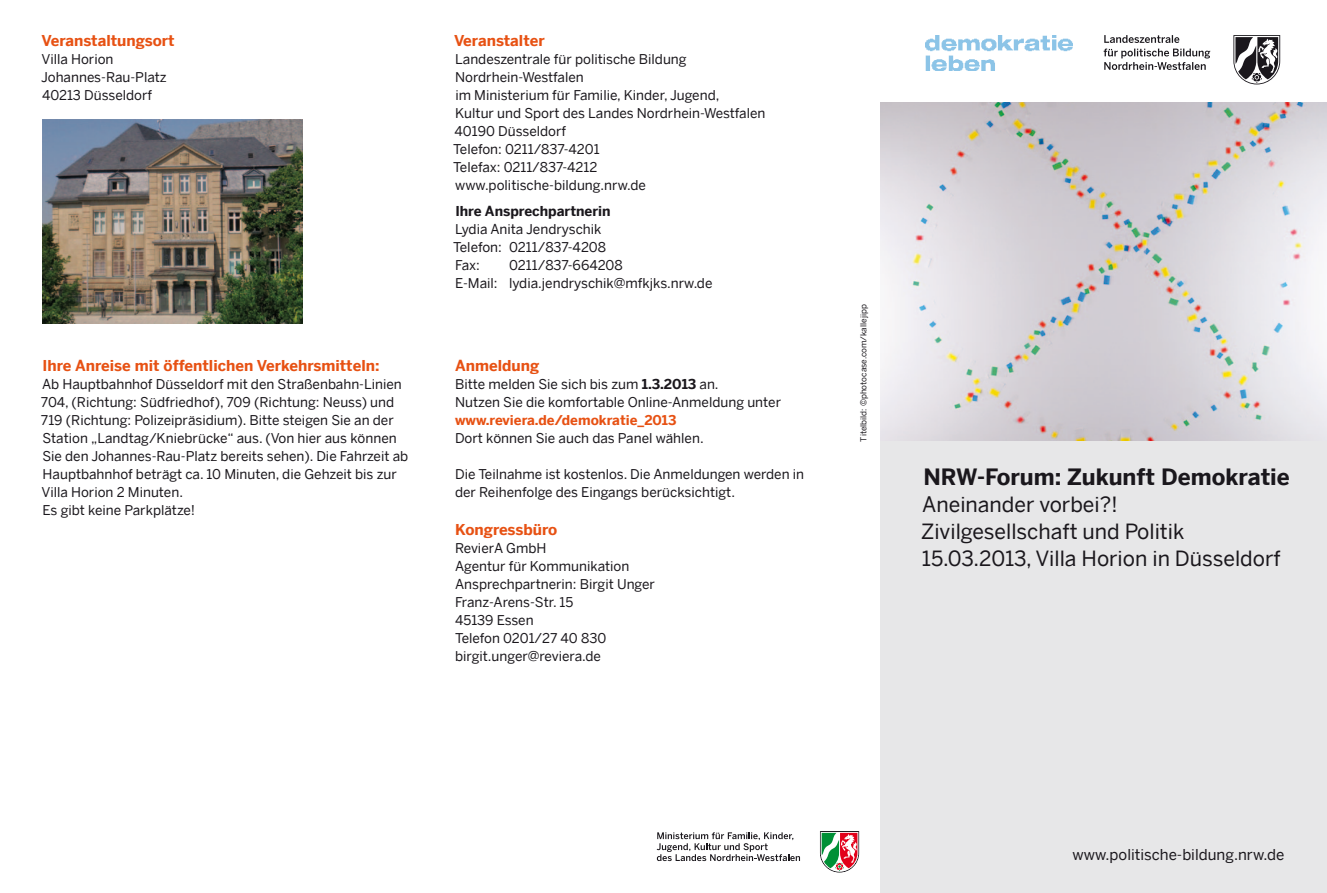
<style>
.page{position:relative;width:1327px;height:893px;background:#fff}
.page>*{position:absolute;margin:0;border:0;box-sizing:border-box;transform-origin:0 0}
.t1{font:700 22.5px "Benton Sans";color:#1a171c}
.t2{font:21px/27px "Benton Sans";color:#1a171c}
.t3{font:700 15px "Benton Sans";color:#e75113}
.t4{font:15px "Benton Sans";color:#1a171c}
.t5{font:700 13.65px "Benton Sans";color:#1a171c}
.t6{font:13.5px/18px "Benton Sans";color:#1a171c}
.t7{font:700 13.5px "Benton Sans";color:#e75113}
.t8{font:8.25px "Benton Sans";color:#1a171c}
.s1{font-weight:700;font-size:13.65px}
</style>
<div class="page">
<img style="left:880px;top:102px;width:447px;height:339px">
<div style="left:880px;top:441px;width:447px;height:452px;background:#e7e7e8"></div>
<svg style="left:1233px;top:35px;width:47px;height:49px"></svg>
<svg style="left:1104px;top:35px;width:75px;height:8px"></svg>
<svg style="left:1103px;top:49px;width:107px;height:21px"></svg>
<img style="left:925px;top:35px;width:147px;height:35px">
<svg style="left:656px;top:832px;width:144px;height:29px"></svg>
<svg style="left:820px;top:831px;width:39px;height:41px"></svg>
<img style="left:43px;top:119px;width:260px;height:204px">
<p class="t3" style="left:42px;top:31px;width:134px">Veranstaltungsort</p>
<p class="t6" style="left:41px;top:50px;width:127px">Villa Horion<br>Johannes-Rau-Platz<br>40213 Düsseldorf</p>
<p class="t3" style="left:43px;top:357px;width:338px">Ihre Anreise mit öffentlichen Verkehrsmitteln:</p>
<p class="t6" style="left:41px;top:375px;width:369px">Ab Hauptbahnhof Düsseldorf mit den Straßenbahn-Linien 704, (Richtung: Südfriedhof), 709 (Richtung: Neuss) und 719 (Richtung: Polizeipräsidium). Bitte steigen Sie an der Station „Landtag/Kniebrücke“ aus. (Von hier aus können Sie den Johannes-Rau-Platz bereits sehen). Die Fahrzeit ab Hauptbahnhof beträgt ca. 10 Minuten, die Gehzeit bis zur Villa Horion 2 Minuten.<br>Es gibt keine Parkplätze!</p>
<p class="t3" style="left:454px;top:31px;width:92px">Veranstalter</p>
<p class="t6" style="left:453px;top:50px;width:314px">Landeszentrale für politische Bildung<br>Nordrhein-Westfalen<br>im Ministerium für Familie, Kinder, Jugend,<br>Kultur und Sport des Landes Nordrhein-Westfalen<br>40190 Düsseldorf<br>Telefon: 0211/837-4201<br>Telefax: 0211/837-4212 www.politische-bildung.nrw.de</p>
<p class="t5" style="left:455px;top:203px;width:157px">Ihre Ansprechpartnerin</p>
<p class="t6" style="left:453px;top:220px;width:154px">Lydia Anita Jendryschik<br>Telefon: 0211/837-4208<br>Fax:</p>
<p class="t6" style="left:455px;top:256px;width:259px;text-indent:54px">0211/837-664208<br>E-Mail: lydia.jendryschik@mfkjks.nrw.de</p>
<p class="t3" style="left:455px;top:357px;width:86px">Anmeldung</p>
<p class="t6" style="left:455px;top:375px;width:327px">Bitte melden Sie sich bis zum <span class="s1">1.3.2013</span> an.<br>Nutzen Sie die komfortable Online-Anmeldung unter</p>
<p class="t7" style="left:455px;top:412px;width:223px">www.reviera.de/demokratie_2013</p>
<p class="t6" style="left:455px;top:429px;width:250px">Dort können Sie auch das Panel wählen.</p>
<p class="t6" style="left:455px;top:465px;width:350px">Die Teilnahme ist kostenlos. Die Anmeldungen werden in der Reihenfolge des Eingangs berücksichtigt.</p>
<p class="t3" style="left:455px;top:520px;width:104px">Kongressbüro</p>
<p class="t6" style="left:455px;top:539px;width:201px">RevierA GmbH<br>Agentur für Kommunikation<br>Ansprechpartnerin: Birgit Unger<br>Franz-Arens-Str. 15<br>45139 Essen<br>Telefon 0201/27 40 830 birgit.unger@reviera.de</p>
<p class="t8" style="left:858px;top:441px;width:139px;rotate:-90deg">Titelbild: ©photocase.com/kallejipp</p>
<h1 class="t1" style="left:923px;top:463px;width:368px">NRW-Forum: Zukunft Demokratie</h1>
<h2 class="t2" style="left:921px;top:490px;width:361px">Aneinander vorbei?!<br>Zivilgesellschaft und Politik<br>15.03.2013, Villa Horion in Düsseldorf</h2>
<p class="t4" style="left:1072px;top:845px;width:213px">www.politische-bildung.nrw.de</p>
</div>
